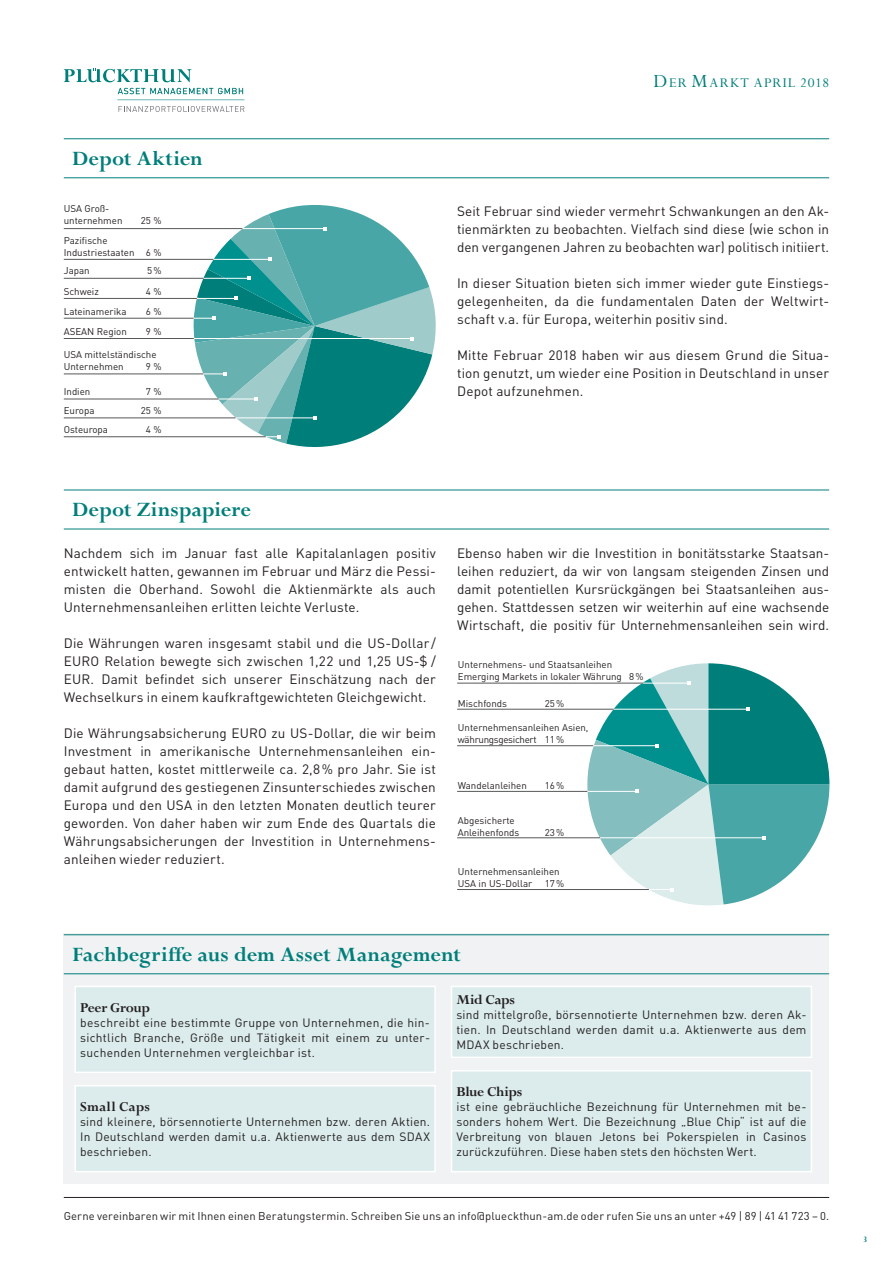
<style>
.page{position:relative;width:893px;height:1263px;background:#fff}
.page>*{position:absolute;margin:0;border:0;box-sizing:border-box;transform-origin:0 0}
.t1{font:700 22.5px "Perpetua Std";letter-spacing:.005em;color:#007e7a}
.t2{font:700 15px "Perpetua Std";letter-spacing:-.01em;color:#231f20}
.t3{font:15px "Perpetua Std";letter-spacing:.08em;color:#007e7a}
.t4{font:700 15px "Perpetua Std";letter-spacing:.015em;color:#231f20}
.t5{font:13.5px/18px "DIN Pro";letter-spacing:.01em;color:#231f20;text-align:justify}
.t6{font:12px/15px "DIN Pro";letter-spacing:.02em;color:#231f20;text-align:justify}
.t7{font:11.25px "DIN Pro";letter-spacing:.01em;color:#231f20}
.t8{font:9.75px/12px "DIN Pro";color:#231f20}
.t9{font:700 9px "Perpetua Std";color:#007e7a}
.s1{font-size:21px}
</style>
<div class="page">
<svg style="left:118px;top:88px;width:125px;height:6px"></svg>
<svg style="left:119px;top:106px;width:125px;height:6px"></svg>
<hr style="left:117px;top:100px;width:127px;height:1px;background:#007e7a">
<svg style="left:64px;top:68px;width:128px;height:14px"></svg>
<hr style="left:64px;top:138px;width:765px;height:1px;background:#007e7a">
<hr style="left:64px;top:177px;width:765px;height:1px;background:#007e7a">
<hr style="left:64px;top:228px;width:178px;height:1px;background:#57585a">
<hr style="left:64px;top:374px;width:139px;height:1px;background:#57585a">
<hr style="left:64px;top:259px;width:149px;height:1px;background:#57585a">
<hr style="left:64px;top:436px;width:202px;height:1px;background:#57585a">
<hr style="left:64px;top:278px;width:140px;height:1px;background:#57585a">
<hr style="left:64px;top:418px;width:172px;height:1px;background:#57585a">
<hr style="left:64px;top:399px;width:155px;height:1px;background:#57585a">
<hr style="left:64px;top:338px;width:130px;height:1px;background:#57585a">
<hr style="left:457px;top:709px;width:157px;height:1px;background:#57585a">
<hr style="left:457px;top:837px;width:143px;height:1px;background:#57585a">
<hr style="left:457px;top:745px;width:136px;height:1px;background:#57585a">
<hr style="left:457px;top:889px;width:192px;height:1px;background:#57585a">
<hr style="left:457px;top:683px;width:186px;height:1px;background:#57585a">
<svg style="left:587px;top:663px;width:242px;height:243px"></svg>
<hr style="left:457px;top:791px;width:130px;height:1px;background:#57585a">
<hr style="left:64px;top:490px;width:765px;height:1px;background:#007e7a">
<hr style="left:64px;top:529px;width:765px;height:1px;background:#007e7a">
<hr style="left:64px;top:298px;width:133px;height:1px;background:#57585a">
<hr style="left:64px;top:318px;width:130px;height:1px;background:#57585a">
<svg style="left:193px;top:205px;width:243px;height:242px"></svg>
<div style="left:64px;top:933px;width:765px;height:250px;background:#f1f2f3"></div>
<div style="left:75px;top:986px;width:360px;height:86px;background:#dcecec"></div>
<div style="left:74px;top:986px;width:362px;height:87px;border:2px solid #fff"></div>
<div style="left:451px;top:986px;width:360px;height:71px;background:#dcecec"></div>
<div style="left:451px;top:986px;width:361px;height:72px;border:2px solid #fff"></div>
<div style="left:451px;top:1071px;width:360px;height:101px;background:#dcecec"></div>
<div style="left:451px;top:1070px;width:361px;height:102px;border:2px solid #fff"></div>
<div style="left:75px;top:1086px;width:360px;height:86px;background:#dcecec"></div>
<div style="left:74px;top:1085px;width:362px;height:87px;border:2px solid #fff"></div>
<hr style="left:64px;top:934px;width:765px;height:1px;background:#007e7a">
<hr style="left:64px;top:973px;width:765px;height:1px;background:#007e7a">
<hr style="left:64px;top:1197px;width:765px;height:1px;background:#231f20">
<h1 class="t1" style="left:72px;top:146px;width:132px">Depot Aktien</h1>
<p class="t8" style="left:64px;top:202px;width:60px">USA Groß&shy;unternehmen</p>
<p class="t8" style="left:141px;top:214px;width:22px">25 %</p>
<p class="t8" style="left:64px;top:234px;width:99px">Pazifische<br>Industriestaaten 6 %</p>
<p class="t8" style="left:64px;top:264px;width:27px">Japan</p>
<p class="t8" style="left:147px;top:264px;width:16px">5%</p>
<p class="t8" style="left:64px;top:285px;width:37px">Schweiz</p>
<p class="t8" style="left:146px;top:285px;width:17px">4 %</p>
<p class="t8" style="left:64px;top:305px;width:64px">Lateinamerika</p>
<p class="t8" style="left:146px;top:305px;width:17px">6 %</p>
<p class="t8" style="left:64px;top:325px;width:65px">ASEAN Region</p>
<p class="t8" style="left:146px;top:325px;width:17px">9 %</p>
<p class="t8" style="left:64px;top:348px;width:94px">USA mittelständische<br>Unternehmen</p>
<p class="t8" style="left:146px;top:360px;width:17px">9 %</p>
<p class="t8" style="left:64px;top:385px;width:28px">Indien</p>
<p class="t8" style="left:146px;top:385px;width:17px">7 %</p>
<p class="t8" style="left:64px;top:404px;width:32px">Europa</p>
<p class="t8" style="left:141px;top:404px;width:22px">25 %</p>
<p class="t8" style="left:64px;top:423px;width:46px">Osteuropa</p>
<p class="t8" style="left:146px;top:423px;width:17px">4 %</p>
<p class="t3" style="left:653px;top:75px;width:177px"><span class="s1">D</span>ER <span class="s1">M</span>ARKT APRIL 2018</p>
<p class="t5" style="left:457px;top:202px;width:374px">Seit Februar sind wieder vermehrt Schwankungen an den Ak&shy;tienmärkten zu beobachten. Vielfach sind diese (wie schon in den vergangenen Jahren zu beobachten war) politisch initiiert.</p>
<p class="t5" style="left:457px;top:274px;width:374px">In dieser Situation bieten sich immer wieder gute Einstiegs&shy;gelegenheiten, da die fundamentalen Daten der Weltwirt&shy;schaft v.a. für Europa, weiterhin positiv sind.</p>
<p class="t5" style="left:457px;top:346px;width:374px">Mitte Februar 2018 haben wir aus diesem Grund die Situa&shy;tion genutzt, um wieder eine Position in Deutschland in unser Depot aufzunehmen.</p>
<h1 class="t1" style="left:72px;top:497px;width:180px">Depot Zinspapiere</h1>
<p class="t5" style="left:64px;top:544px;width:374px">Nachdem sich im Januar fast alle Kapitalanlagen positiv entwickelt hatten, gewannen im Februar und März die Pessi&shy;misten die Oberhand. Sowohl die Aktienmärkte als auch Unternehmensanleihen erlitten leichte Verluste.</p>
<p class="t5" style="left:64px;top:634px;width:374px">Die Währungen waren insgesamt stabil und die US-Dollar / EURO Relation bewegte sich zwischen 1,22 und 1,25 US-$ / EUR. Damit befindet sich unserer Einschätzung nach der Wechselkurs in einem kaufkraftgewichteten Gleichgewicht.</p>
<p class="t5" style="left:64px;top:724px;width:374px">Die Währungsabsicherung EURO zu US-Dollar, die wir beim Investment in amerikanische Unternehmensanleihen ein&shy;gebaut hatten, kostet mittlerweile ca. 2,8% pro Jahr. Sie ist damit aufgrund des gestiegenen Zinsunterschiedes zwischen Europa und den USA in den letzten Monaten deutlich teurer geworden. Von daher haben wir zum Ende des Quartals die Währungsabsicherungen der Investition in Unternehmens&shy;anleihen wieder reduziert.</p>
<p class="t5" style="left:457px;top:544px;width:374px">Ebenso haben wir die Investition in bonitätsstarke Staatsan&shy;leihen reduziert, da wir von langsam steigenden Zinsen und damit potentiellen Kursrückgängen bei Staatsanleihen aus&shy;gehen. Stattdessen setzen wir weiterhin auf eine wachsende Wirtschaft, die positiv für Unternehmensanleihen sein wird.</p>
<p class="t8" style="left:458px;top:658px;width:187px">Unternehmens- und Staatsanleihen<br>Emerging Markets in lokaler Währung 8%</p>
<p class="t8" style="left:458px;top:697px;width:51px">Mischfonds</p>
<p class="t8" style="left:545px;top:697px;width:21px">25%</p>
<p class="t8" style="left:458px;top:721px;width:132px">Unternehmensanleihen Asien, währungsgesichert 11%</p>
<p class="t8" style="left:458px;top:779px;width:70px">Wandelanleihen</p>
<p class="t8" style="left:545px;top:779px;width:21px">16%</p>
<p class="t8" style="left:458px;top:814px;width:63px">Abgesicherte<br>Anleihenfonds</p>
<p class="t8" style="left:545px;top:826px;width:21px">23%</p>
<p class="t8" style="left:458px;top:865px;width:103px">Unternehmensanleihen<br>USA in US-Dollar</p>
<p class="t8" style="left:545px;top:877px;width:21px">17%</p>
<h1 class="t1" style="left:72px;top:942px;width:390px">Fachbegriffe aus dem Asset Management</h1>
<p class="t2" style="left:80px;top:999px;width:71px">Peer Group</p>
<p class="t6" style="left:80px;top:1014px;width:351px">beschreibt eine bestimmte Gruppe von Unternehmen, die hin&shy;sichtlich Branche, Größe und Tätigkeit mit einem zu unter&shy;suchenden Unternehmen vergleichbar ist.</p>
<p class="t4" style="left:80px;top:1098px;width:71px">Small Caps</p>
<p class="t6" style="left:80px;top:1113px;width:351px">sind kleinere, börsennotierte Unternehmen bzw. deren Aktien.<br>In Deutschland werden damit u.a. Aktienwerte aus dem SDAX beschrieben.</p>
<p class="t2" style="left:456px;top:992px;width:60px">Mid Caps</p>
<p class="t6" style="left:456px;top:1007px;width:351px">sind mittelgroße, börsennotierte Unternehmen bzw. deren Ak&shy;tien. In Deutschland werden damit u.a. Aktienwerte aus dem MDAX beschrieben.</p>
<p class="t2" style="left:456px;top:1083px;width:67px">Blue Chips</p>
<p class="t6" style="left:456px;top:1098px;width:351px">ist eine gebräuchliche Bezeichnung für Unternehmen mit be&shy;sonders hohem Wert. Die Bezeichnung „Blue Chip“ ist auf die Verbreitung von blauen Jetons bei Pokerspielen in Casinos zurückzuführen. Diese haben stets den höchsten Wert.</p>
<p class="t7" style="left:64px;top:1208px;width:767px">Gerne vereinbaren wir mit Ihnen einen Beratungstermin. Schreiben Sie uns an info@plueckthun-am.de oder rufen Sie uns an unter +49 | 89 | 41 41 723 – 0.</p>
<p class="t9" style="left:863px;top:1235px;width:6px">3</p>
</div>
